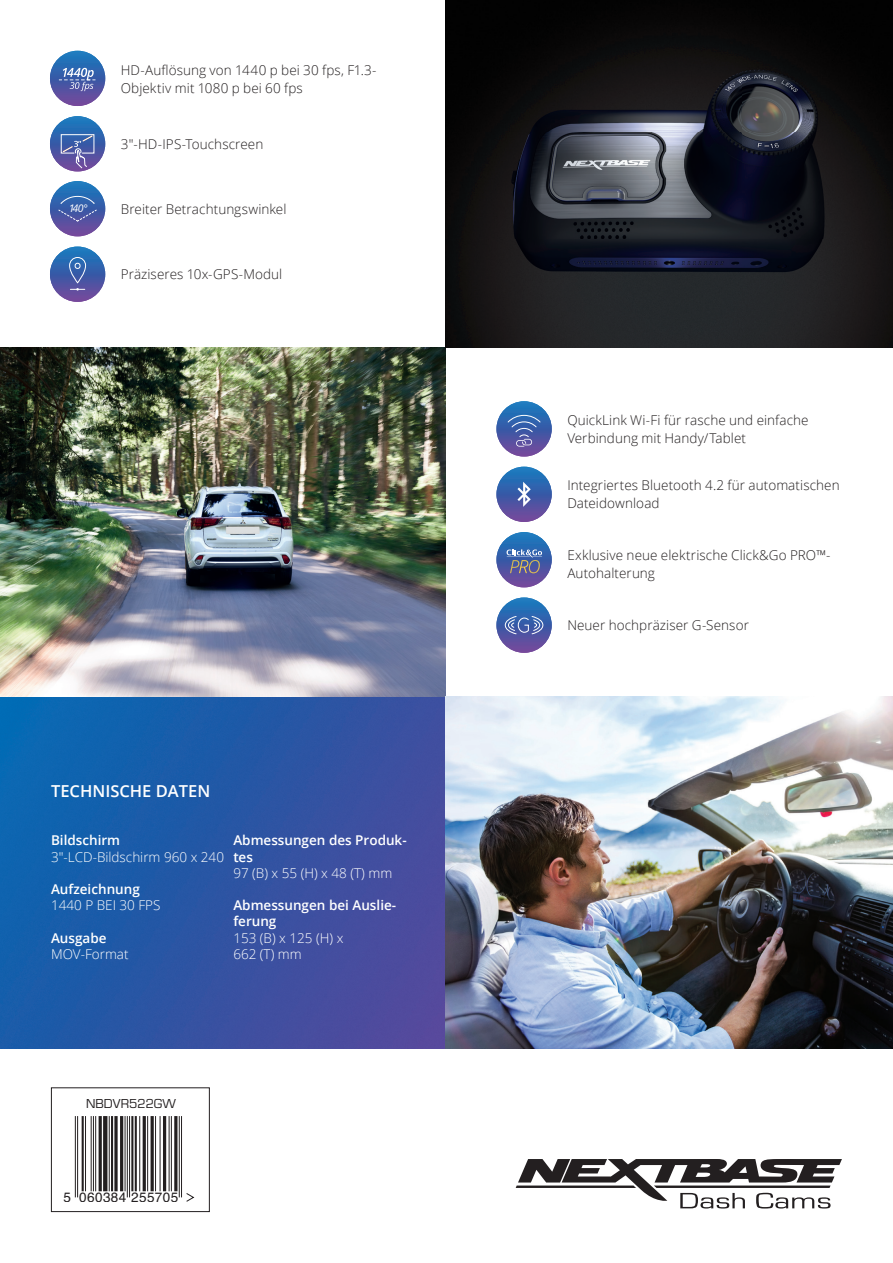
<style>
.page{position:relative;width:893px;height:1263px;background:#fff}
.page>*{position:absolute;margin:0;border:0;box-sizing:border-box;transform-origin:0 0}
.t1{font:600 16.5px "Open Sans";color:#fff}
.t2{font:300 13.5px/18px "Open Sans";letter-spacing:.005em;color:#231f20}
.t3{font:300 13.5px/16.2px "Open Sans";color:#fff}
.t4{font:600 13.5px/16.2px "Open Sans";color:#fff}
.t5{font:13.5px "Helvetica";letter-spacing:.025em;color:#231f20}
.t6{font:13.5px "Eurostile";color:#231f20}
.t7{font:italic 10.5px "Open Sans";color:#fff}
</style>
<div class="page">
<img style="left:0;top:347px;width:446px;height:701px">
<div style="left:51px;top:1087px;width:159px;height:125px;border:1px solid #231f20"></div>
<hr style="left:75px;top:1116px;width:1px;height:81px;background:#231f20">
<hr style="left:77px;top:1116px;width:1px;height:81px;background:#231f20">
<hr style="left:82px;top:1116px;width:2px;height:75px;background:#231f20">
<hr style="left:85px;top:1116px;width:1px;height:75px;background:#231f20">
<hr style="left:91px;top:1116px;width:1px;height:75px;background:#231f20">
<hr style="left:93px;top:1116px;width:1px;height:75px;background:#231f20">
<hr style="left:95px;top:1116px;width:1px;height:75px;background:#231f20">
<hr style="left:99px;top:1116px;width:3px;height:75px;background:#231f20">
<svg style="left:103px;top:1116px;width:4px;height:75px"></svg>
<hr style="left:109px;top:1116px;width:1px;height:75px;background:#231f20">
<hr style="left:111px;top:1116px;width:2px;height:75px;background:#231f20">
<svg style="left:114px;top:1116px;width:4px;height:75px"></svg>
<hr style="left:120px;top:1116px;width:3px;height:75px;background:#231f20">
<hr style="left:125px;top:1116px;width:1px;height:75px;background:#231f20">
<hr style="left:127px;top:1116px;width:1px;height:81px;background:#231f20">
<hr style="left:129px;top:1116px;width:1px;height:81px;background:#231f20">
<hr style="left:131px;top:1116px;width:2px;height:75px;background:#231f20">
<hr style="left:135px;top:1116px;width:2px;height:75px;background:#231f20">
<hr style="left:139px;top:1116px;width:1px;height:75px;background:#231f20">
<hr style="left:143px;top:1116px;width:3px;height:75px;background:#231f20">
<hr style="left:147px;top:1116px;width:1px;height:75px;background:#231f20">
<hr style="left:151px;top:1116px;width:3px;height:75px;background:#231f20">
<hr style="left:155px;top:1116px;width:1px;height:75px;background:#231f20">
<hr style="left:160px;top:1116px;width:1px;height:75px;background:#231f20">
<hr style="left:163px;top:1116px;width:3px;height:75px;background:#231f20">
<hr style="left:169px;top:1116px;width:1px;height:75px;background:#231f20">
<hr style="left:171px;top:1116px;width:1px;height:75px;background:#231f20">
<hr style="left:174px;top:1116px;width:3px;height:75px;background:#231f20">
<hr style="left:179px;top:1116px;width:1px;height:81px;background:#231f20">
<hr style="left:181px;top:1116px;width:1px;height:81px;background:#231f20">
<svg style="left:186px;top:1193px;width:9px;height:9px"></svg>
<div style="left:445px;top:0;width:448px;height:49px;background:#020202"></div>
<img style="left:892px;top:49px;width:1px;height:299px">
<img style="left:445px;top:25px;width:447px;height:323px">
<svg style="left:50px;top:116px;width:55px;height:55px"></svg>
<svg style="left:60px;top:134px;width:35px;height:35px"></svg>
<svg style="left:50px;top:51px;width:55px;height:55px"></svg>
<svg style="left:59px;top:68px;width:37px;height:23px"></svg>
<div style="left:50px;top:181px;width:55px;height:55px;background:linear-gradient(to bottom,#137bbe,#6e4396);border-radius:27px"></div>
<svg style="left:58px;top:196px;width:39px;height:26px"></svg>
<svg style="left:50px;top:247px;width:55px;height:55px"></svg>
<svg style="left:69px;top:257px;width:17px;height:34px"></svg>
<svg style="left:496px;top:401px;width:56px;height:55px"></svg>
<svg style="left:507px;top:415px;width:34px;height:32px"></svg>
<svg style="left:496px;top:467px;width:56px;height:55px"></svg>
<svg style="left:517px;top:482px;width:14px;height:25px"></svg>
<svg style="left:496px;top:532px;width:56px;height:55px"></svg>
<svg style="left:507px;top:549px;width:35px;height:24px"></svg>
<svg style="left:496px;top:597px;width:56px;height:56px"></svg>
<svg style="left:504px;top:615px;width:40px;height:20px"></svg>
<img style="left:445px;top:696px;width:448px;height:352px">
<svg style="left:516px;top:1159px;width:326px;height:49px"></svg>
<p class="t2" style="left:121px;top:61px;width:257px">HD-Auflösung von 1440 p bei 30 fps, F1.3-<br>Objektiv mit 1080 p bei 60 fps</p>
<p class="t2" style="left:121px;top:135px;width:144px">3″-HD-IPS-Touchscreen</p>
<p class="t7" style="left:69px;top:201px;width:20px">1 40°</p>
<p class="t2" style="left:121px;top:200px;width:167px">Breiter Betrachtungswinkel</p>
<p class="t2" style="left:121px;top:265px;width:163px">Präziseres 10x-GPS-Modul</p>
<p class="t1" style="left:51px;top:779px;width:161px">TECHNISCHE DATEN</p>
<p class="t4" style="left:51px;top:832px;width:71px">Bildschirm</p>
<p class="t3" style="left:51px;top:848px;width:175px">3″-LCD-Bildschirm 960 x 240</p>
<p class="t4" style="left:51px;top:881px;width:90px">Aufzeichnung</p>
<p class="t3" style="left:51px;top:897px;width:111px">1440 P BEI 30 FPS</p>
<p class="t4" style="left:51px;top:929px;width:57px">Ausgabe</p>
<p class="t3" style="left:51px;top:945px;width:79px">MOV-Format</p>
<p class="t4" style="left:233px;top:832px;width:175px">Abmessungen des Produk&shy;tes</p>
<p class="t3" style="left:233px;top:864px;width:160px">97 (B) x 55 (H) x 48 (T) mm</p>
<p class="t4" style="left:233px;top:897px;width:164px">Abmessungen bei Auslie&shy;ferung</p>
<p class="t3" style="left:233px;top:929px;width:112px">153 (B) x 125 (H) x<br>662 (T) mm</p>
<p class="t6" style="left:86px;top:1094px;width:91px">NBDVR522GW</p>
<p class="t5" style="left:63px;top:1187px;width:116px">5 060384 255705</p>
<p class="t2" style="left:567px;top:411px;width:243px">QuickLink Wi-Fi für rasche und einfache<br>Verbindung mit Handy/Tablet</p>
<p class="t2" style="left:567px;top:476px;width:274px">Integriertes Bluetooth 4.2 für automatischen<br>Dateidownload</p>
<p class="t2" style="left:567px;top:546px;width:265px">Exklusive neue elektrische Click&amp;Go PRO™-<br>Autohalterung</p>
<p class="t2" style="left:567px;top:616px;width:183px">Neuer hochpräziser G-Sensor</p>
</div>
